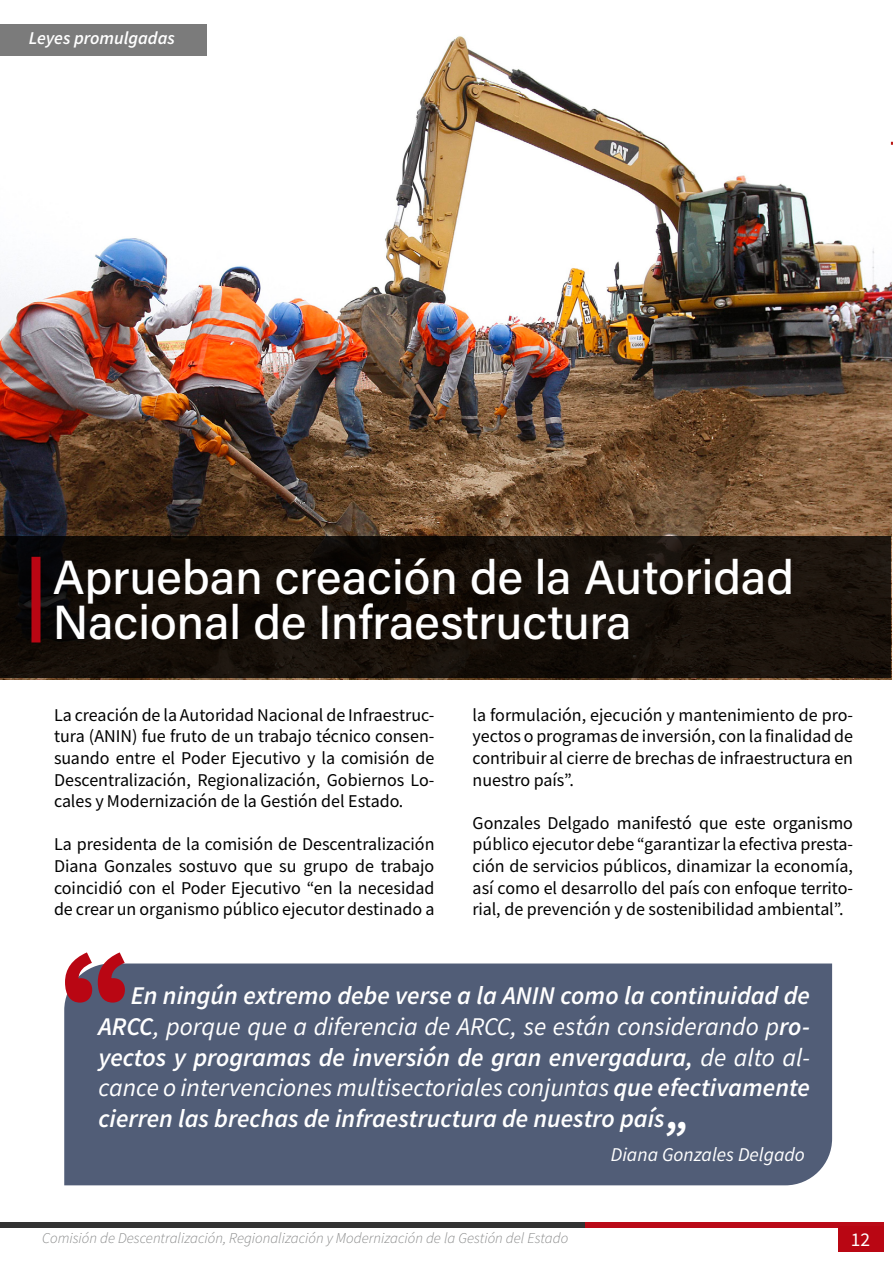
<style>
.page{position:relative;width:893px;height:1263px;background:#fff}
.page>*{position:absolute;margin:0;border:0;box-sizing:border-box;transform-origin:0 0}
.t1{font:117px "Source Code Variable";color:#b90613}
.t2{font:48px/45px "Acumin Variable Concept";letter-spacing:.025em;color:#fff}
.t3{font:italic 42px "Source Sans Variable";color:#fff}
.t4{font:italic 25.5px/30.6px "Source Sans Variable";letter-spacing:.03em;color:#fff;text-align:justify}
.t5{font:italic 19.5px "Source Sans Variable";letter-spacing:.015em;color:#fff}
.t6{font:19.5px "Source Sans Variable";color:#fff}
.t7{font:18px/21.6px "Source Sans Variable";letter-spacing:.02em;color:#000;text-align:justify}
.t8{font:italic 18px "Source Sans Variable";letter-spacing:.025em;color:#fff}
.t9{font:italic 15px "Source Sans Variable";letter-spacing:.005em;color:#878888}
</style>
<div class="page">
<img style="left:0;top:24px;width:892px;height:655px">
<div style="left:0;top:537px;width:891px;height:141px;background:linear-gradient(to right,#110b07,#1b130c)"></div>
<div style="left:31px;top:557px;width:9px;height:85px;background:#b90613"></div>
<div style="left:0;top:1222px;width:588px;height:5px;background:#333"></div>
<div style="left:585px;top:1222px;width:299px;height:5px;background:#ba0b18"></div>
<div style="left:838px;top:1226px;width:46px;height:26px;background:#b90613"></div>
<div style="left:64px;top:963px;width:768px;height:222px;background:#515d77"></div>
<div style="left:0;top:24px;width:206px;height:28px;background:#7b7b7b"></div>
<hr style="left:0;top:54px;width:206px;height:2px;background:#333">
<p class="t8" style="left:29px;top:27px;width:147px">Leyes promulgadas</p>
<h2 class="t2" style="left:53px;top:552px;width:741px">Aprueban creación de la Autoridad<br>Nacional de Infraestructura</h2>
<p class="t7" style="left:54px;top:704px;width:382px">La creación de la Autoridad Nacional de Infraestruc&shy;tura (ANIN) fue fruto de un trabajo técnico consen&shy;suando entre el Poder Ejecutivo y la comisión de Descentralización, Regionalización, Gobiernos Lo&shy;cales y Modernización de la Gestión del Estado.</p>
<p class="t7" style="left:54px;top:834px;width:382px">La presidenta de la comisión de Descentralización Diana Gonzales sostuvo que su grupo de trabajo coincidió con el Poder Ejecutivo “en la necesidad de crear un organismo público ejecutor destinado a</p>
<p class="t7" style="left:473px;top:704px;width:382px">la formulación, ejecución y mantenimiento de pro&shy;yectos o programas de inversión, con la finalidad de contribuir al cierre de brechas de infraestructura en nuestro país”.</p>
<p class="t7" style="left:473px;top:812px;width:382px">Gonzales Delgado manifestó que este organismo público ejecutor debe “garantizar la efectiva presta&shy;ción de servicios públicos, dinamizar la economía, así como el desarrollo del país con enfoque territo&shy;rial, de prevención y de sostenibilidad ambiental”.</p>
<h1 class="t1" style="left:61px;top:910px;width:72px">“</h1>
<p class="t4" style="left:98px;top:981px;width:713px;text-indent:32px">En ningún extremo debe verse a la ANIN como la continuidad de ARCC, porque que a diferencia de ARCC, se están considerando pro&shy;yectos y programas de inversión de gran envergadura, de alto al&shy;cance o intervenciones multisectoriales conjuntas que efectivamente cierren las brechas de infraestructura de nuestro país</p>
<h3 class="t3" style="left:662px;top:1111px;width:15px">”</h3>
<p class="t5" style="left:611px;top:1143px;width:195px">Diana Gonzales Delgado</p>
<p class="t9" style="left:42px;top:1229px;width:528px">Comisión de Descentralización, Regionalización y Modernización de la Gestión del Estado</p>
<p class="t6" style="left:851px;top:1227px;width:20px">12</p>
</div>
